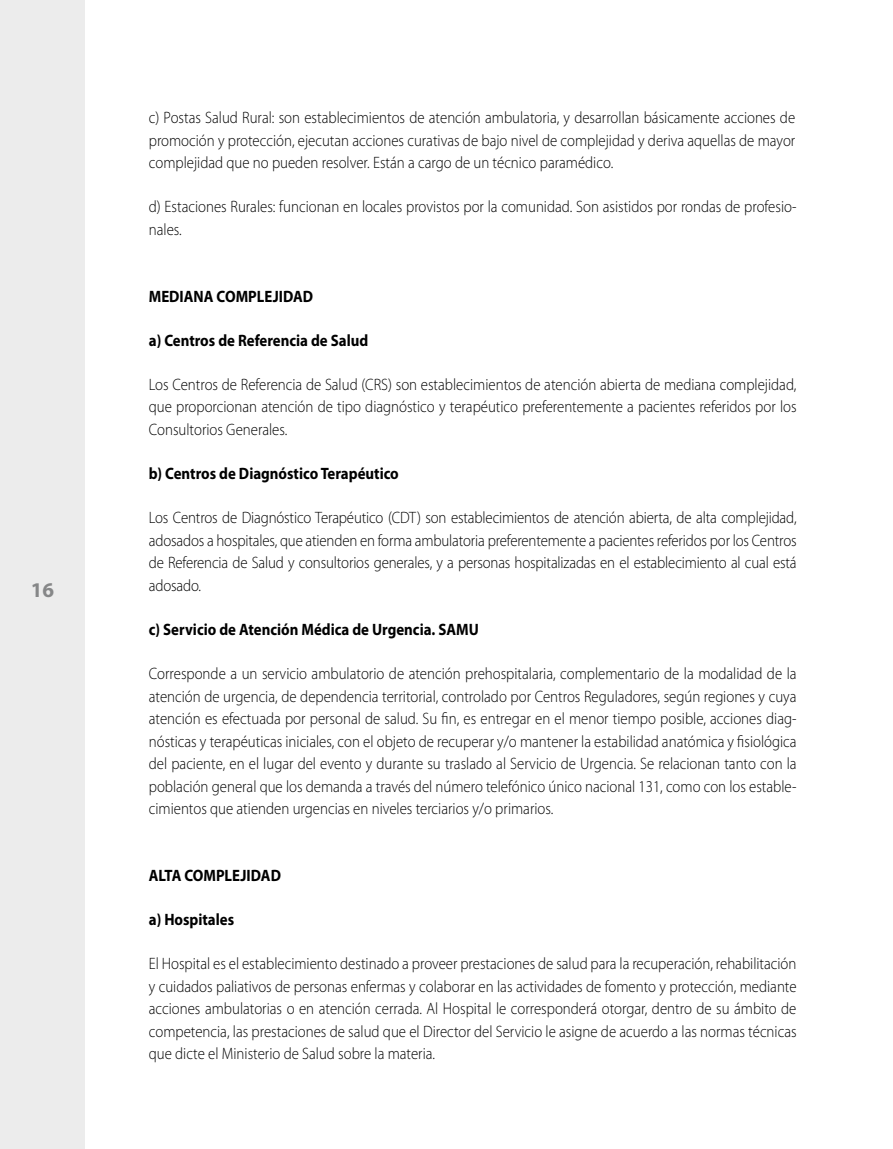
<style>
.page{position:relative;width:893px;height:1149px;background:#fff}
.page>*{position:absolute;margin:0;border:0;box-sizing:border-box;transform-origin:0 0}
.t1{font:700 21px "Myriad Pro";color:#868788}
.t2{font:300 16.5px/22.5px "Myriad Pro";color:#000;text-align:justify;scale:.9 1}
.t3{font:700 16.5px "Myriad Pro";color:#000;scale:.9 1}
</style>
<div class="page">
<div style="left:0;top:0;width:85px;height:1148px;background:#ececec"></div>
<p class="t1" style="left:31px;top:575px;width:25px">16</p>
<p class="t2" style="left:149px;top:106px;width:720px">c) Postas Salud Rural: son establecimientos de atención ambulatoria, y desarrollan básicamente acciones de promoción y protección, ejecutan acciones curativas de bajo nivel de complejidad y deriva aquellas de mayor complejidad que no pueden resolver. Están a cargo de un técnico paramédico.</p>
<p class="t2" style="left:149px;top:195px;width:721px">d) Estaciones Rurales: funcionan en locales provistos por la comunidad. Son asistidos por rondas de profesio&shy;nales.</p>
<p class="t3" style="left:149px;top:285px;width:184px">MEDIANA COMPLEJIDAD</p>
<p class="t3" style="left:149px;top:329px;width:245px">a) Centros de Referencia de Salud</p>
<p class="t2" style="left:149px;top:373px;width:721px">Los Centros de Referencia de Salud (CRS) son establecimientos de atención abierta de mediana complejidad, que proporcionan atención de tipo diagnóstico y terapéutico preferentemente a pacientes referidos por los Consultorios Generales.</p>
<p class="t3" style="left:149px;top:462px;width:279px">b) Centros de Diagnóstico Terapéutico</p>
<p class="t2" style="left:149px;top:506px;width:721px">Los Centros de Diagnóstico Terapéutico (CDT) son establecimientos de atención abierta, de alta complejidad, adosados a hospitales, que atienden en forma ambulatoria preferentemente a pacientes referidos por los Centros de Referencia de Salud y consultorios generales, y a personas hospitalizadas en el establecimiento al cual está adosado.</p>
<p class="t3" style="left:149px;top:618px;width:368px">c) Servicio de Atención Médica de Urgencia. SAMU</p>
<p class="t2" style="left:149px;top:662px;width:721px">Corresponde a un servicio ambulatorio de atención prehospitalaria, complementario de la modalidad de la atención de urgencia, de dependencia territorial, controlado por Centros Reguladores, según regiones y cuya atención es efectuada por personal de salud. Su fin, es entregar en el menor tiempo posible, acciones diag&shy;nósticas y terapéuticas iniciales, con el objeto de recuperar y/o mantener la estabilidad anatómica y fisiológica del paciente, en el lugar del evento y durante su traslado al Servicio de Urgencia. Se relacionan tanto con la población general que los demanda a través del número telefónico único nacional 131, como con los estable&shy;cimientos que atienden urgencias en niveles terciarios y/o primarios.</p>
<p class="t3" style="left:149px;top:864px;width:148px">ALTA COMPLEJIDAD</p>
<p class="t3" style="left:149px;top:908px;width:96px">a) Hospitales</p>
<p class="t2" style="left:149px;top:951px;width:721px">El Hospital es el establecimiento destinado a proveer prestaciones de salud para la recuperación, rehabilitación y cuidados paliativos de personas enfermas y colaborar en las actividades de fomento y protección, mediante acciones ambulatorias o en atención cerrada. Al Hospital le corresponderá otorgar, dentro de su ámbito de competencia, las prestaciones de salud que el Director del Servicio le asigne de acuerdo a las normas técnicas que dicte el Ministerio de Salud sobre la materia.</p>
</div>
